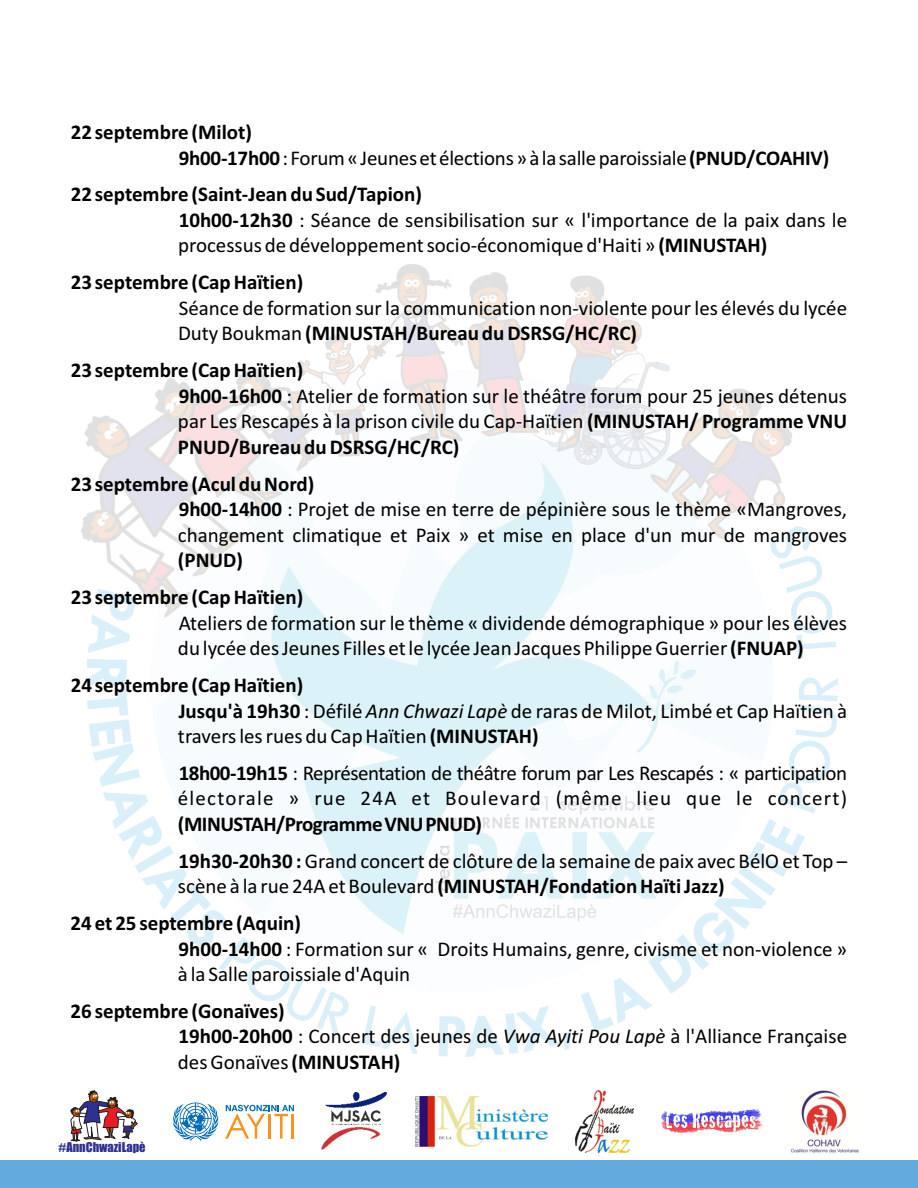
<style>
.page{position:relative;width:918px;height:1188px;background:#fff}
.page>*{position:absolute;margin:0;border:0;box-sizing:border-box;transform-origin:0 0}
.t1{font:21px/25.7px "Calibri";color:#000}
.t2{font:700 21px/36.6px "Calibri";color:#000}
.t3{font:21px/25.7px "Calibri";letter-spacing:-.02em;color:#000}
.t4{font:12.45px "Impact";color:#2e3092}
.s1{font-weight:700}
.s2{font-style:italic}
.s3{font-weight:400}
</style>
<div class="page">
<img style="left:81px;top:264px;width:756px;height:793px">
<div style="left:0;top:1160px;width:918px;height:28px;background:#64abdd"></div>
<img style="left:416px;top:1097px;width:132px;height:49px">
<img style="left:322px;top:1092px;width:65px;height:58px">
<img style="left:662px;top:1110px;width:101px;height:24px">
<img style="left:666px;top:1111px;width:90px;height:19px">
<img style="left:791px;top:1090px;width:68px;height:63px">
<svg style="left:225px;top:1105px;width:69px;height:34px"></svg>
<hr style="left:291px;top:1114px;width:3px;height:25px;background:#f7941d">
<svg style="left:173px;top:1102px;width:46px;height:39px"></svg>
<img style="left:576px;top:1091px;width:58px;height:62px">
<svg style="left:70px;top:1090px;width:68px;height:52px"></svg>
<p class="t1" style="left:179px;top:121px;width:652px;text-indent:-108px"><span class="s1">22 septembre (Milot)<br>9h00-17h00</span>:Forum«Jeunesetélections»àlasalleparoissiale<span class="s1">(PNUD/COAHIV)</span></p>
<p class="t1" style="left:178px;top:183px;width:671px;text-indent:-107px"><span class="s1">22 septembre (Saint-Jean du Sud/Tapion)<br>10h00-12h30</span> : Séance de sensibilisation sur « l'importance de la paix dans le processus de développement socio-économique d'Haiti » <span class="s1">(MINUSTAH)</span></p>
<p class="t2" style="left:71px;top:266px;width:234px">23 septembre (Cap Haïtien)</p>
<p class="t1" style="left:178px;top:297px;width:671px">Séance de formation sur la communication non-violente pour les élevés du lycée<br>Duty Boukman <span class="s1">(MINUSTAH/Bureau du DSRSG/HC/RC)</span></p>
<p class="t1" style="left:178px;top:359px;width:671px;text-indent:-107px"><span class="s1">23 septembre (Cap Haïtien)<br>9h00-16h00</span> : Atelier de formation sur le théâtre forum pour 25 jeunes détenus par Les Rescapés à la prison civile du Cap-Haïtien <span class="s1">(MINUSTAH/ Programme VNU PNUD/Bureau du DSRSG/HC/RC)</span></p>
<p class="t1" style="left:178px;top:472px;width:671px;text-indent:-107px"><span class="s1">23 septembre (Acul du Nord)<br>9h00-14h00</span> : Projet de mise en terre de pépinière sous le thème «Mangroves, changement climatique et Paix » et mise en place d'un mur de mangroves</p>
<p class="t2" style="left:71px;top:544px;width:234px;text-indent:107px">(PNUD)<br>23 septembre (Cap Haïtien)</p>
<p class="t1" style="left:178px;top:612px;width:671px">Ateliers de formation sur le thème « dividende démographique » pour les élèves du lycée des Jeunes Filles et le lycée Jean Jacques Philippe Guerrier <span class="s1">(FNUAP)</span></p>
<p class="t1" style="left:178px;top:674px;width:671px;text-indent:-107px"><span class="s1">24 septembre (Cap Haïtien)<br>Jusqu'à 19h30</span> : Défilé <span class="s2">Ann Chwazi Lapè</span> de raras de Milot, Limbé et Cap Haïtien à travers les rues du Cap Haïtien <span class="s1">(MINUSTAH)</span></p>
<p class="t3" style="left:178px;top:762px;width:671px"><span class="s1">18h00-19h15</span> : Représentation de théâtre forum par Les Rescapés : « participation électorale » rue 24A et Boulevard (même lieu que le concert)</p>
<p class="t1" style="left:178px;top:808px;width:671px;line-height:36.6px"><span class="s1">(MINUSTAH/ProgrammeVNUPNUD)<br>19h30-20h30 :</span>Grand concert de clôture de la semaine de paix avec BélO et Top –</p>
<p class="t2" style="left:71px;top:870px;width:656px;text-indent:107px"><span class="s3">scène à la rue 24A et Boulevard</span> (MINUSTAH/Fondation Haïti Jazz)<br>24 et 25 septembre (Aquin)</p>
<p class="t1" style="left:178px;top:938px;width:671px"><span class="s1">9h00-14h00</span> : Formation sur « Droits Humains, genre, civisme et non-violence » à la Salle paroissiale d'Aquin</p>
<p class="t1" style="left:178px;top:1000px;width:671px;text-indent:-107px"><span class="s1">26 septembre (Gonaïves)<br>19h00-20h00</span> : Concert des jeunes de <span class="s2">Vwa Ayiti Pou Lapè</span> à l'Alliance Française des Gonaïves <span class="s1">(MINUSTAH)</span></p>
<p class="t4" style="left:59px;top:1142px;width:89px">#AnnChwaziLapè</p>
</div>
